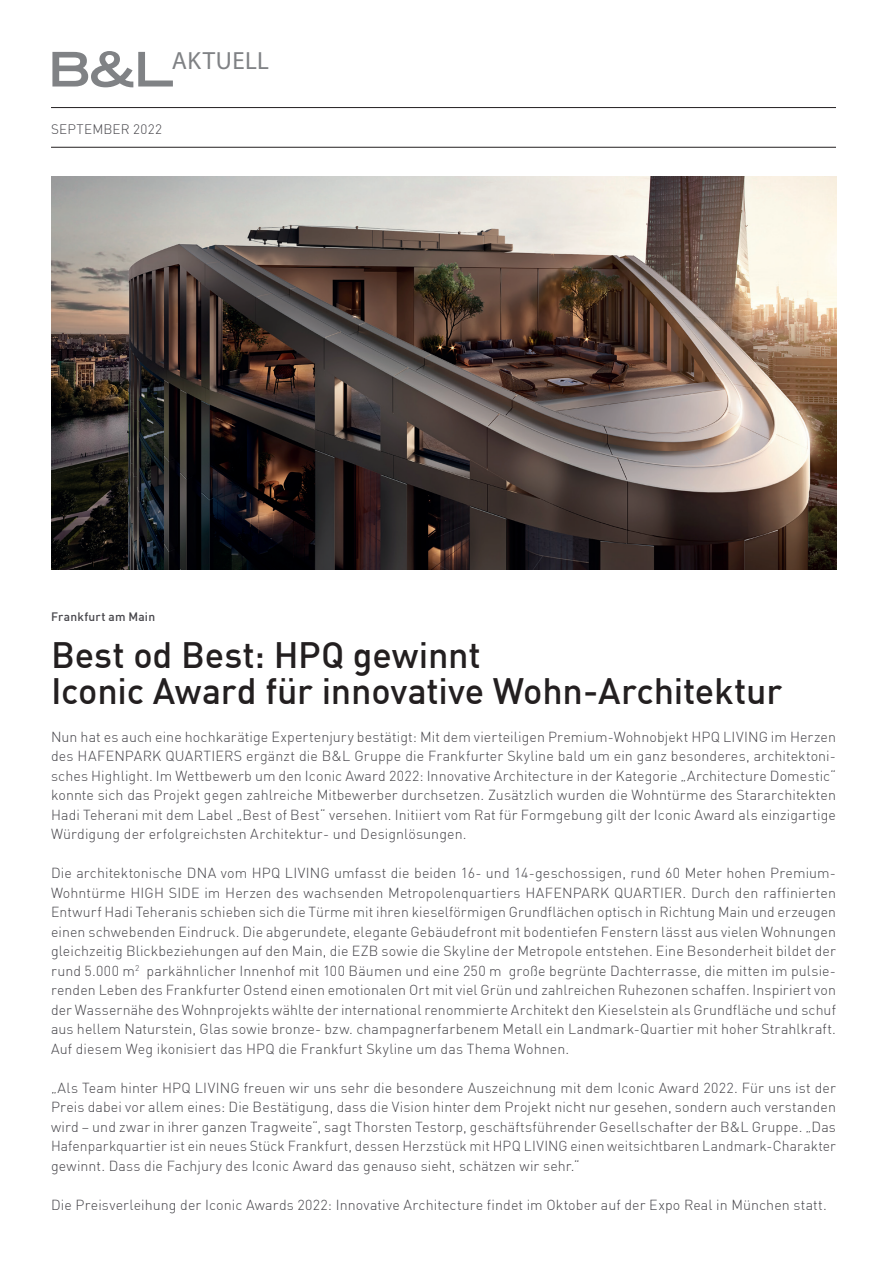
<style>
.page{position:relative;width:893px;height:1263px;background:#fff}
.page>*{position:absolute;margin:0;border:0;box-sizing:border-box;transform-origin:0 0}
.t1{font:500 36px/36px "DINCE";letter-spacing:-.005em;color:#231f20}
.t2{font:24.9px "Myriad Pro";letter-spacing:.02em;color:#808285}
.t3{font:300 14.25px/19.5px "DINCE";letter-spacing:.005em;color:#47464b;text-align:justify}
.t4{font:300 13.5px "DINCE";letter-spacing:.015em;color:#47464b}
.t5{font:500 12px "DINCE";letter-spacing:.015em;color:#47464b}
</style>
<div class="page">
<svg style="left:52px;top:51px;width:121px;height:36px"></svg>
<hr style="left:51px;top:107px;width:785px;height:1px;background:#231f20">
<hr style="left:51px;top:147px;width:785px;height:1px;background:#231f20">
<img style="left:51px;top:176px;width:785px;height:394px">
<h2 class="t2" style="left:172px;top:46px;width:98px">AKTUELL</h2>
<p class="t4" style="left:51px;top:120px;width:113px">SEPTEMBER 2022</p>
<p class="t5" style="left:51px;top:609px;width:106px">Frankfurt am Main</p>
<h1 class="t1" style="left:51px;top:636px;width:733px">Best od Best: HPQ gewinnt<br>Iconic Award für innovative Wohn-Architektur</h1>
<p class="t3" style="left:51px;top:727px;width:786px">Nun hat es auch eine hochkarätige Expertenjury bestätigt: Mit dem vierteiligen Premium-Wohnobjekt HPQ LIVING im Herzen des HAFENPARK QUARTIERS ergänzt die B&amp;L Gruppe die Frankfurter Skyline bald um ein ganz besonderes, architektoni&shy;sches Highlight. Im Wettbewerb um den Iconic Award 2022: Innovative Architecture in der Kategorie „Architecture Domestic“ konnte sich das Projekt gegen zahlreiche Mitbewerber durchsetzen. Zusätzlich wurden die Wohntürme des Stararchitekten Hadi Teherani mit dem Label „Best of Best“ versehen. Initiiert vom Rat für Formgebung gilt der Iconic Award als einzigartige Würdigung der erfolgreichsten Architektur- und Designlösungen.</p>
<p class="t3" style="left:51px;top:863px;width:786px">Die architektonische DNA vom HPQ LIVING umfasst die beiden 16- und 14-geschossigen, rund 60 Meter hohen Premium-Wohntürme HIGH SIDE im Herzen des wachsenden Metropolenquartiers HAFENPARK QUARTIER. Durch den raffinierten Entwurf Hadi Teheranis schieben sich die Türme mit ihren kieselförmigen Grundflächen optisch in Richtung Main und erzeugen einen schwebenden Eindruck. Die abgerundete, elegante Gebäudefront mit bodentiefen Fenstern lässt aus vielen Wohnungen gleichzeitig Blickbeziehungen auf den Main, die EZB sowie die Skyline der Metropole entstehen. Eine Besonderheit bildet der rund 5.000 m<sup>2</sup>² parkähnlicher Innenhof mit 100 Bäumen und eine 250 m² große begrünte Dachterrasse, die mitten im pulsie&shy;renden Leben des Frankfurter Ostend einen emotionalen Ort mit viel Grün und zahlreichen Ruhezonen schaffen. Inspiriert von der Wassernähe des Wohnprojekts wählte der international renommierte Architekt den Kieselstein als Grundfläche und schuf aus hellem Naturstein, Glas sowie bronze- bzw. champagnerfarbenem Metall ein Landmark-Quartier mit hoher Strahlkraft.<br>Auf diesem Weg ikonisiert das HPQ die Frankfurt Skyline um das Thema Wohnen.</p>
<p class="t3" style="left:51px;top:1078px;width:786px">„Als Team hinter HPQ LIVING freuen wir uns sehr die besondere Auszeichnung mit dem Iconic Award 2022. Für uns ist der Preis dabei vor allem eines: Die Bestätigung, dass die Vision hinter dem Projekt nicht nur gesehen, sondern auch verstanden wird – und zwar in ihrer ganzen Tragweite“, sagt Thorsten Testorp, geschäftsführender Gesellschafter der B&amp;L Gruppe. „Das Hafenparkquartier ist ein neues Stück Frankfurt, dessen Herzstück mit HPQ LIVING einen weitsichtbaren Landmark-Charakter gewinnt. Dass die Fachjury des Iconic Award das genauso sieht, schätzen wir sehr.“</p>
<p class="t3" style="left:51px;top:1195px;width:777px">Die Preisverleihung der Iconic Awards 2022: Innovative Architecture findet im Oktober auf der Expo Real in München statt.</p>
</div>
